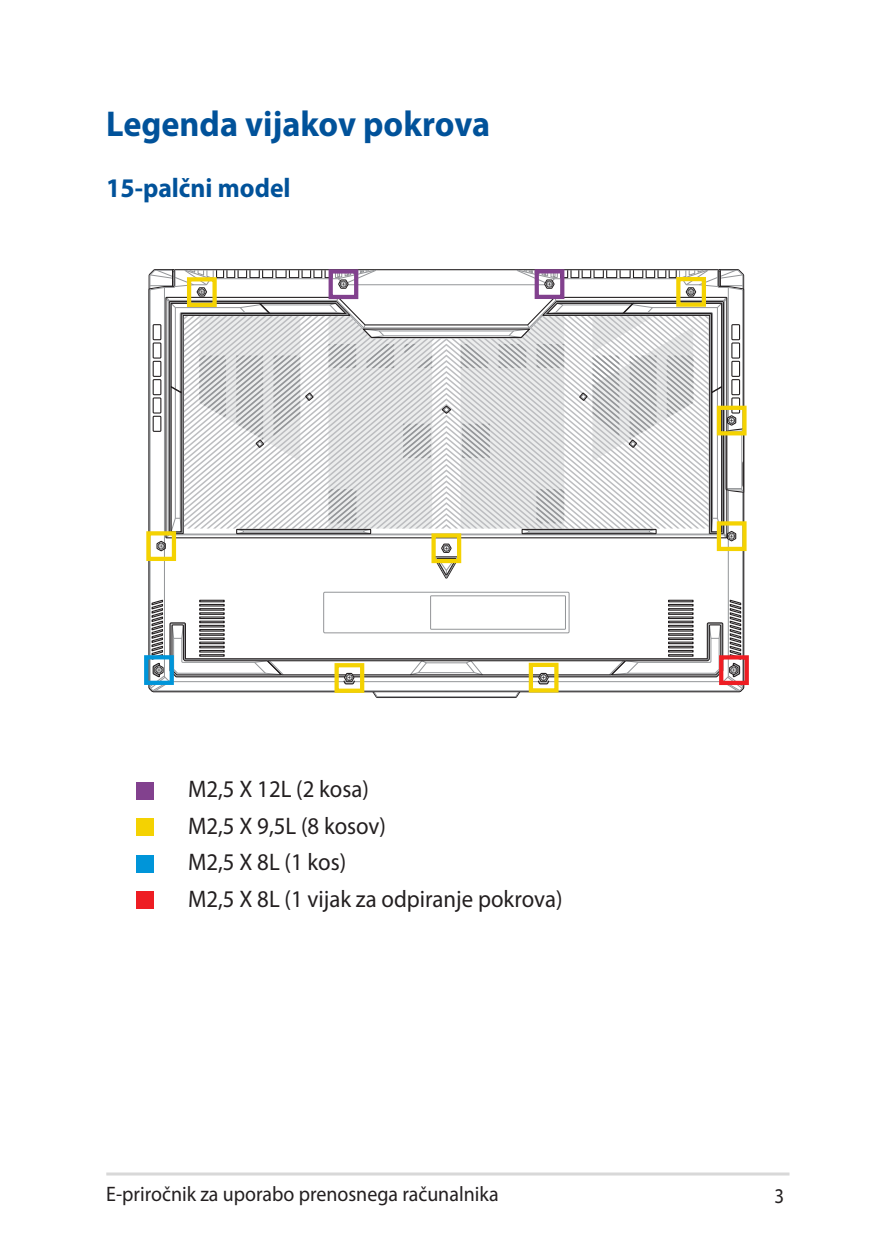
<style>
.page{position:relative;width:893px;height:1259px;background:#fff}
.page>*{position:absolute;margin:0;border:0;box-sizing:border-box;transform-origin:0 0}
.t1{font:700 36px "Myriad Pro";color:#01529a;scale:.95 1}
.t2{font:700 27px "Myriad Pro";color:#01529a;scale:.95 1}
.t3{font:24px/36.6px "Myriad Pro";color:#231f20;scale:.95 1}
.t4{font:21px "Myriad Pro";color:#231f20;scale:.95 1}
.t5{font:21px "Myriad Pro";color:#231f20;scale:.9 1}
</style>
<div class="page">
<hr style="left:106px;top:1172px;width:683px;height:3px;background:#d8d8d8">
<div style="left:137px;top:782px;width:17px;height:17px;background:#82418e"></div>
<div style="left:137px;top:818px;width:17px;height:17px;background:#f4d202"></div>
<div style="left:137px;top:855px;width:17px;height:17px;background:#0095d9"></div>
<div style="left:137px;top:891px;width:17px;height:17px;background:#ee1d23"></div>
<svg style="left:149px;top:599px;width:595px;height:93px"></svg>
<div style="left:323px;top:592px;width:246px;height:41px;border:1px solid #939598"></div>
<div style="left:430px;top:595px;width:136px;height:34px;border:1px solid #939598"></div>
<svg style="left:148px;top:269px;width:597px;height:310px"></svg>
<div style="left:442px;top:405px;width:9px;height:9px;border:1px solid #231f20;border-radius:4px"></div>
<div style="left:719px;top:655px;width:30px;height:30px;border:4px solid #ee1d23"></div>
<div style="left:529px;top:663px;width:29px;height:29px;border:4px solid #f4d202"></div>
<div style="left:334px;top:663px;width:30px;height:30px;border:4px solid #f4d202"></div>
<div style="left:329px;top:269px;width:29px;height:30px;border:4px solid #82418e"></div>
<div style="left:535px;top:269px;width:29px;height:30px;border:4px solid #82418e"></div>
<div style="left:187px;top:277px;width:30px;height:30px;border:4px solid #f4d202"></div>
<div style="left:676px;top:277px;width:30px;height:30px;border:4px solid #f4d202"></div>
<div style="left:146px;top:531px;width:30px;height:30px;border:4px solid #f4d202"></div>
<div style="left:431px;top:533px;width:30px;height:30px;border:4px solid #f4d202"></div>
<div style="left:717px;top:406px;width:30px;height:29px;border:4px solid #f4d202"></div>
<div style="left:717px;top:521px;width:30px;height:30px;border:4px solid #f4d202"></div>
<div style="left:144px;top:655px;width:30px;height:30px;border:4px solid #0095d9"></div>
<h1 class="t1" style="left:106px;top:101px;width:406px">Legenda vijakov pokrova</h1>
<p class="t2" style="left:106px;top:170px;width:195px">15-palčni model</p>
<p class="t3" style="left:188px;top:770px;width:396px">M2,5 X 12L (2 kosa)<br>M2,5 X 9,5L (8 kosov)<br>M2,5 X 8L (1 kos)<br>M2,5 X 8L (1 vijak za odpiranje pokrova)</p>
<p class="t4" style="left:106px;top:1180px;width:415px">E-priročnik za uporabo prenosnega računalnika</p>
<p class="t5" style="left:775px;top:1182px;width:12px">3</p>
</div>
